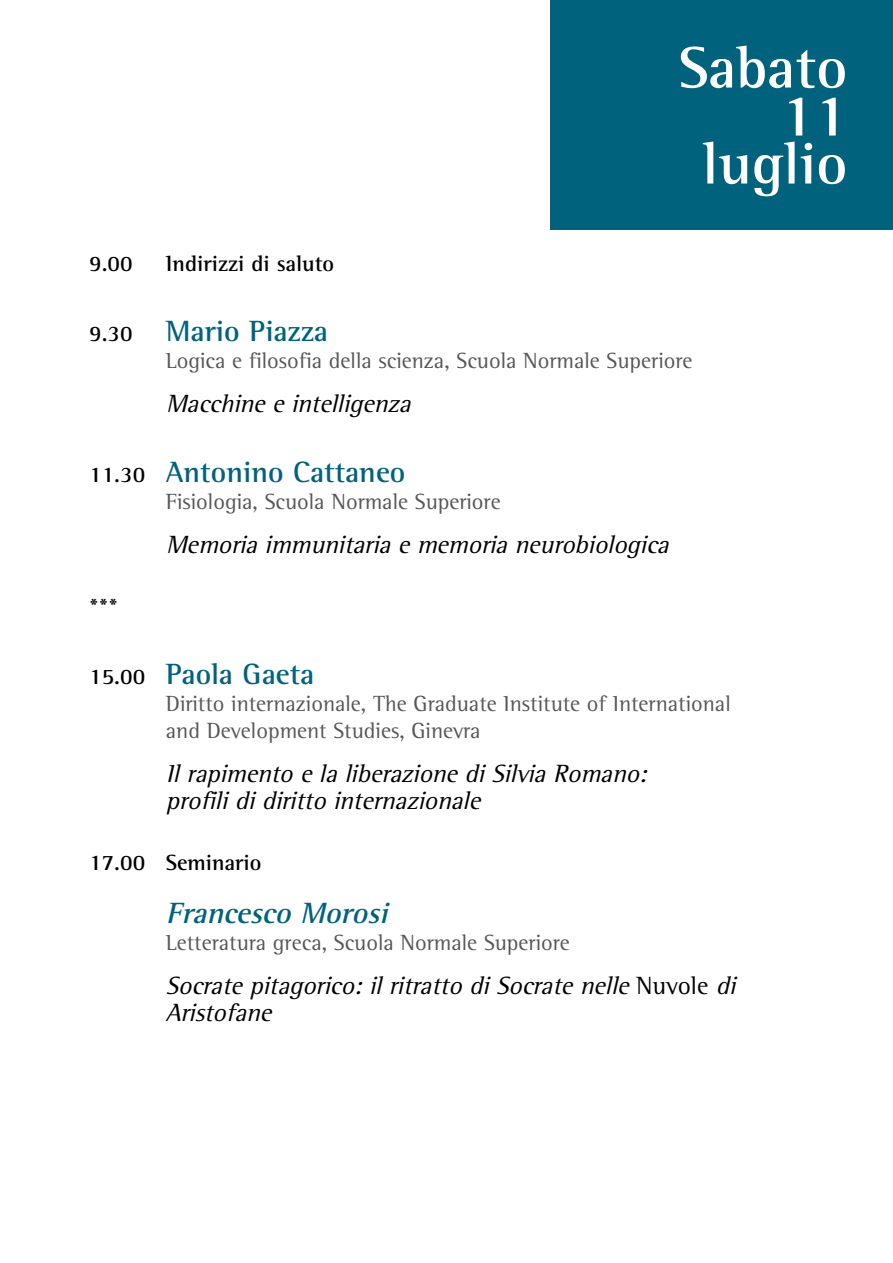
<style>
.page{position:relative;width:893px;height:1263px;background:#fff}
.page>*{position:absolute;margin:0;border:0;box-sizing:border-box;transform-origin:0 0}
.t1{font:700 60px/48px "SN Ssese";color:#fff;text-align:right}
.t2{font:700 30px "SN Ssese";color:#00627d}
.t3{font:italic 700 30px "SN Ssese";color:#00627d}
.t4{font:italic 25.5px/27px "SN Ssese Std";color:#000}
.t5{font:22.5px/27px "SN Ssese Std";color:#575756}
.t6{font:700 22.5px "SN Ssese";color:#000}
.s1{font-size:22.5px;color:#000}
.s2{font-style:normal}
</style>
<div class="page">
<div style="left:551px;top:0;width:342px;height:229px;background:#00627d"></div>
<p class="t6" style="left:89px;top:250px;width:45px">9.00</p>
<p class="t6" style="left:166px;top:250px;width:170px">Indirizzi di saluto</p>
<h1 class="t1" style="left:678px;top:43px;width:171px">Sabato<br>11 luglio</h1>
<h2 class="t2" style="left:89px;top:313px;width:240px"><span class="s1">9.30</span> Mario Piazza</h2>
<p class="t5" style="left:166px;top:347px;width:528px">Logica e filosofia della scienza, Scuola Normale Superiore</p>
<p class="t4" style="left:166px;top:390px;width:253px">Macchineeintelligenza</p>
<h2 class="t2" style="left:89px;top:454px;width:318px"><span class="s1">11.30</span> Antonino Cattaneo</h2>
<p class="t5" style="left:166px;top:488px;width:336px">Fisiologia, Scuola Normale Superiore</p>
<p class="t4" style="left:166px;top:531px;width:511px">Memoriaimmunitariaememorianeurobiologica</p>
<p class="t6" style="left:89px;top:593px;width:30px">***</p>
<h2 class="t2" style="left:89px;top:656px;width:226px"><span class="s1">15.00</span> Paola Gaeta</h2>
<p class="t5" style="left:166px;top:690px;width:566px">Diritto internazionale, The Graduate Institute of International and Development Studies, Ginevra</p>
<p class="t4" style="left:166px;top:760px;width:489px">Ilrapimento elaliberazionediSilviaRomano: profilididiritto internazionale</p>
<p class="t6" style="left:89px;top:849px;width:174px">17.00 Seminario</p>
<h2 class="t3" style="left:166px;top:895px;width:231px">Francesco Morosi</h2>
<p class="t5" style="left:166px;top:929px;width:406px">Letteratura greca, Scuola Normale Superiore</p>
<p class="t4" style="left:166px;top:972px;width:578px">Socratepitagorico:ilritratto diSocratenelle<span class="s2">N u v o l e</span> di<br>Aristofane</p>
</div>
